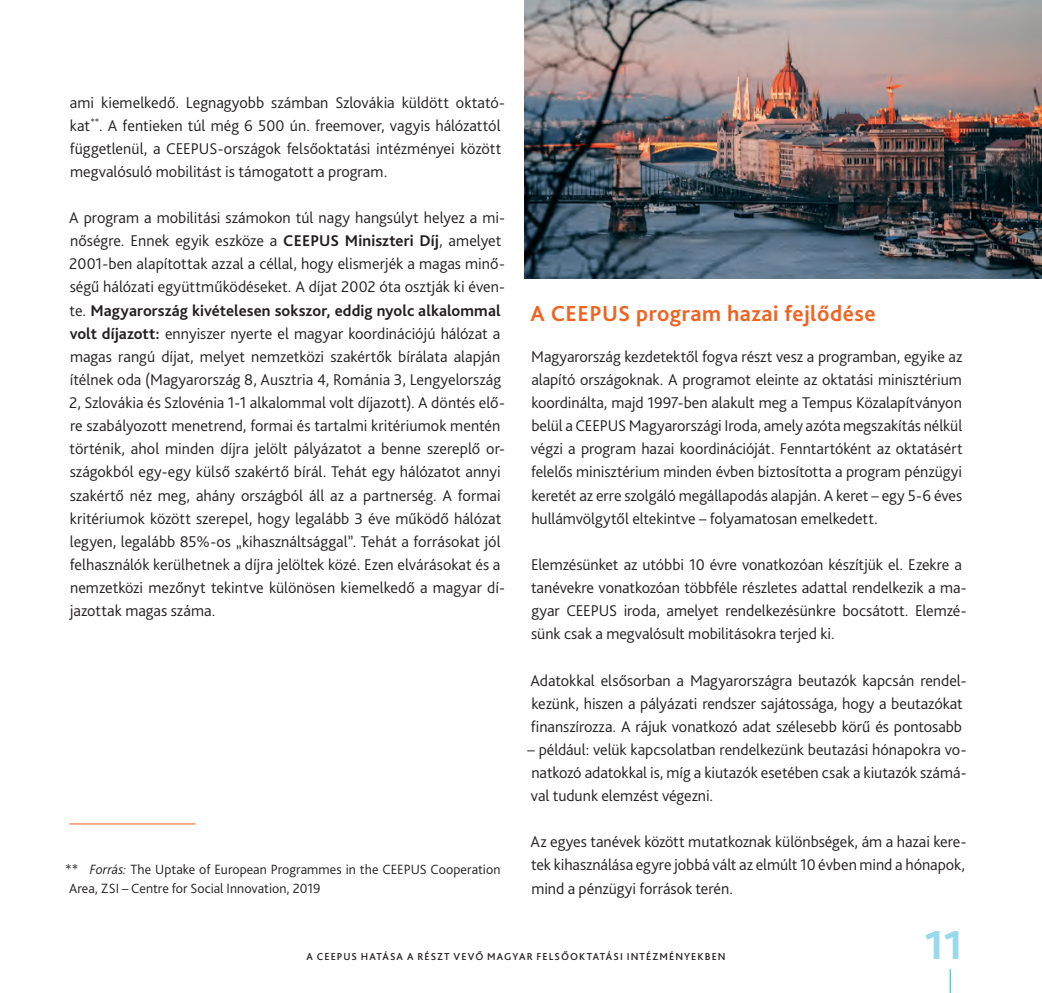
<style>
.page{position:relative;width:1042px;height:993px;background:#fff}
.page>*{position:absolute;margin:0;border:0;box-sizing:border-box;transform-origin:0 0}
.t1{font:800 42px "Bliss Pro";color:#97d9ed}
.t2{font:700 22.75px "Bliss Pro";letter-spacing:.02em;color:#ee6422}
.t3{font:300 16.28px/23.1px "Bliss Pro";color:#231f20}
.t4{font:300 14px/19.2px "Bliss Pro";letter-spacing:.005em;color:#231f20}
.t5{font:500 10.5px "Bliss Pro";letter-spacing:.1em;color:#231f20}
.s1{font-weight:700}
.s2{font-style:italic}
</style>
<div class="page">
<svg style="left:950px;top:969px;width:1px;height:23px"></svg>
<hr style="left:69px;top:823px;width:126px;height:1px;background:#ee6422">
<img style="left:524px;top:0;width:518px;height:279px">
<p class="t3" style="left:70px;top:90px;width:437px">ami kiemelkedő. Legnagyobb számban Szlovákia küldött oktató&shy;kat<sup>**</sup>. A fentieken túl még 6 500 ún. freemover, vagyis hálózattól függetlenül, a CEEPUS-országok felsőoktatási intézményei között megvalósuló mobilitást is támogatott a program.</p>
<p class="t3" style="left:69px;top:206px;width:437px">A program a mobilitási számokon túl nagy hangsúlyt helyez a mi&shy;nőségre. Ennek egyik eszköze a <span class="s1">CEEPUS Miniszteri Díj</span>, amelyet 2001-ben alapítottak azzal a céllal, hogy elismerjék a magas minő&shy;ségű hálózati együttműködéseket. A díjat 2002 óta osztják ki éven&shy;te. <span class="s1">Magyarország kivételesen sokszor, eddig nyolc alkalommal volt díjazott:</span> ennyiszer nyerte el magyar koordinációjú hálózat a magas rangú díjat, melyet nemzetközi szakértők bírálata alapján ítélnek oda (Magyarország 8, Ausztria 4, Románia 3, Lengyelország 2, Szlovákia és Szlovénia 1-1 alkalommal volt díjazott). A döntés elő&shy;re szabályozott menetrend, formai és tartalmi kritériumok mentén történik, ahol minden díjra jelölt pályázatot a benne szereplő or&shy;szágokból egy-egy külső szakértő bírál. Tehát egy hálózatot annyi szakértő néz meg, ahány országból áll az a partnerség. A formai kritériumok között szerepel, hogy legalább 3 éve működő hálózat legyen, legalább 85%-os „kihasználtsággal”. Tehát a forrásokat jól felhasználók kerülhetnek a díjra jelöltek közé. Ezen elvárásokat és a nemzetközi mezőnyt tekintve különösen kiemelkedő a magyar dí&shy;jazottak magas száma.</p>
<p class="t4" style="left:65px;top:858px;width:437px">** <span class="s2">Forrás:</span> The Uptake of European Programmes in the CEEPUS Cooperation<br>Area, ZSI – Centre for Social Innovation, 2019</p>
<h2 class="t2" style="left:530px;top:300px;width:347px">A CEEPUS program hazai fejlődése</h2>
<p class="t3" style="left:531px;top:344px;width:433px;text-align:justify">Magyarország kezdetektől fogva részt vesz a programban, egyike az alapító országoknak. A programot eleinte az oktatási minisztérium koordinálta, majd 1997-ben alakult meg a Tempus Közalapítványon belül a CEEPUS Magyarországi Iroda, amely azóta megszakítás nélkül végzi a program hazai koordinációját. Fenntartóként az oktatásért felelős minisztérium minden évben biztosította a program pénzügyi keretét az erre szolgáló megállapodás alapján. A keret – egy 5-6 éves hullámvölgytől eltekintve – folyamatosan emelkedett.</p>
<p class="t3" style="left:531px;top:552px;width:437px">Elemzésünket az utóbbi 10 évre vonatkozóan készítjük el. Ezekre a tanévekre vonatkozóan többféle részletes adattal rendelkezik a ma&shy;gyar CEEPUS iroda, amelyet rendelkezésünkre bocsátott. Elemzé&shy;sünk csak a megvalósult mobilitásokra terjed ki.</p>
<p class="t3" style="left:530px;top:668px;width:437px">Adatokkal elsősorban a Magyarországra beutazók kapcsán rendel&shy;kezünk, hiszen a pályázati rendszer sajátossága, hogy a beutazókat finanszírozza. A rájuk vonatkozó adat szélesebb körű és pontosabb</p>
<p class="t3" style="left:527px;top:737px;width:440px;text-align:justify">– például: velük kapcsolatban rendelkezünk beutazási hónapokra vo&shy;natkozó adatokkal is, míg a kiutazók esetében csak a kiutazók számá&shy;val tudunk elemzést végezni.</p>
<p class="t3" style="left:530px;top:829px;width:437px;text-align:justify">Az egyes tanévek között mutatkoznak különbségek, ám a hazai kere&shy;tek kihasználása egyre jobbá vált az elmúlt 10 évben mind a hónapok, mind a pénzügyi források terén.</p>
<p class="t5" style="left:306px;top:950px;width:421px">A CEEPUS HATÁSA A RÉSZT VEVŐ MAGYAR FELSŐOKTATÁSI INTÉZMÉNYEKBEN</p>
<h1 class="t1" style="left:924px;top:919px;width:40px">11</h1>
</div>
